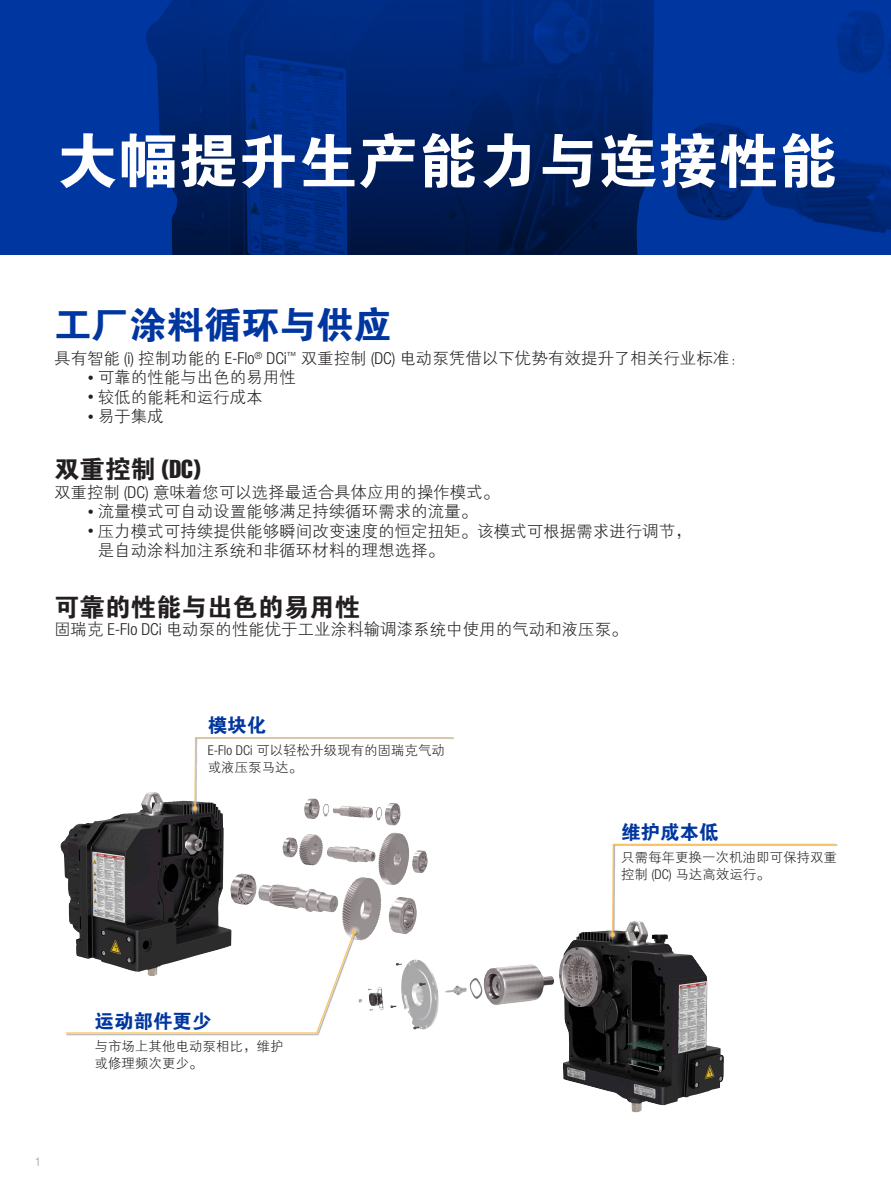
<style>
.page{position:relative;width:891px;height:1188px;background:#fff}
.page>*{position:absolute;margin:0;border:0;box-sizing:border-box;transform-origin:0 0}
.t1{font:60px "FZDHTJW GB1 0";color:#fff}
.t2{font:37.5px "FZDHTJW GB1 0";color:#0036a0}
.t3{font:25.5px "FZDHTJW GB1 0";color:#231f20}
.t4{font:19.5px "FZDHTJW GB1 0";color:#0036a0}
.t5{font:16.5px/19.5px "FZXH1 JW GB1 0";color:#231f20}
.Bullets{font:13.5px/16.5px "FZXH1 JW GB1 0";color:#231f20}
.t6{font:300 condensed 12px "Helvetica Neue LT Std";color:#939598}
.s1{font-family:"Helvetica Neue LT Std";font-weight:300;font-stretch:condensed}
.s2{font-family:"Helvetica Neue LT Std";font-weight:300;font-stretch:condensed;font-size:12px}
.s3{font-family:"Helvetica LT Std Comp"}
</style>
<div class="page">
<img style="left:401px;top:921px;width:323px;height:192px">
<img style="left:60px;top:792px;width:255px;height:134px">
<div style="left:189px;top:733px;width:267px;height:81px;background:#fff"></div>
<svg style="left:193px;top:737px;width:260px;height:74px"></svg>
<svg style="left:0;top:0;width:891px;height:255px"></svg>
<svg style="left:66px;top:926px;width:294px;height:110px"></svg>
<svg style="left:66px;top:930px;width:290px;height:104px"></svg>
<div style="left:607px;top:840px;width:232px;height:100px;background:#fff"></div>
<svg style="left:610px;top:843px;width:227px;height:94px"></svg>
<p class="t1" style="left:58px;top:128px;width:782px">大幅提升生产能力与连接性能</p>
<p class="t2" style="left:54px;top:304px;width:339px">工厂涂料循环与供应</p>
<p class="t5" style="left:54px;top:349px;width:693px">具有智能 <span class="s1">(i)</span> 控制功能的 <span class="s1">E-Flo</span><sup>®</sup> <span class="s1">DCi</span><sup>™</sup> 双重控制 <span class="s1">(DC)</span> 电动泵凭借以下优势有效提升了相关行业标准：</p>
<p class="t5" style="left:88px;top:368px;width:209px"><span class="s2">•</span> 可靠的性能与出色的易用性</p>
<p class="t5" style="left:88px;top:388px;width:176px"><span class="s2">•</span> 较低的能耗和运行成本</p>
<p class="t5" style="left:88px;top:407px;width:77px"><span class="s2">•</span> 易于集成</p>
<p class="t3" style="left:54px;top:455px;width:148px">双重控制 <span class="s3">(DC)</span></p>
<p class="t5" style="left:54px;top:483px;width:447px">双重控制 <span class="s1">(DC)</span> 意味着您可以选择最适合具体应用的操作模式。</p>
<p class="t5" style="left:88px;top:502px;width:391px"><span class="s2">•</span> 流量模式可自动设置能够满足持续循环需求的流量。</p>
<p class="t5" style="left:98px;top:522px;width:595px;text-indent:-10px"><span class="s2">•</span> 压力模式可持续提供能够瞬间改变速度的恒定扭矩。该模式可根据需求进行调节，是自动涂料加注系统和非循环材料的理想选择。</p>
<p class="t3" style="left:54px;top:593px;width:307px">可靠的性能与出色的易用性</p>
<p class="t5" style="left:54px;top:620px;width:575px">固瑞克 <span class="s1">E-Flo DCi</span> 电动泵的性能优于工业涂料输调漆系统中使用的气动和液压泵。</p>
<p class="t4" style="left:208px;top:714px;width:60px">模块化</p>
<p class="Bullets" style="left:208px;top:742px;width:239px"><span class="s1">E-Flo DCi</span> 可以轻松升级现有的固瑞克气动或液压泵马达。</p>
<p class="t4" style="left:621px;top:822px;width:99px">维护成本低</p>
<p class="Bullets" style="left:621px;top:850px;width:217px">只需每年更换一次机油即可保持双重控制 <span class="s1">(DC)</span> 马达高效运行。</p>
<p class="t6" style="left:35px;top:1155px;width:7px">1</p>
<p class="t4" style="left:94px;top:1011px;width:118px">运动部件更少</p>
<p class="Bullets" style="left:94px;top:1039px;width:190px">与市场上其他电动泵相比，维护或修理频次更少。</p>
</div>
